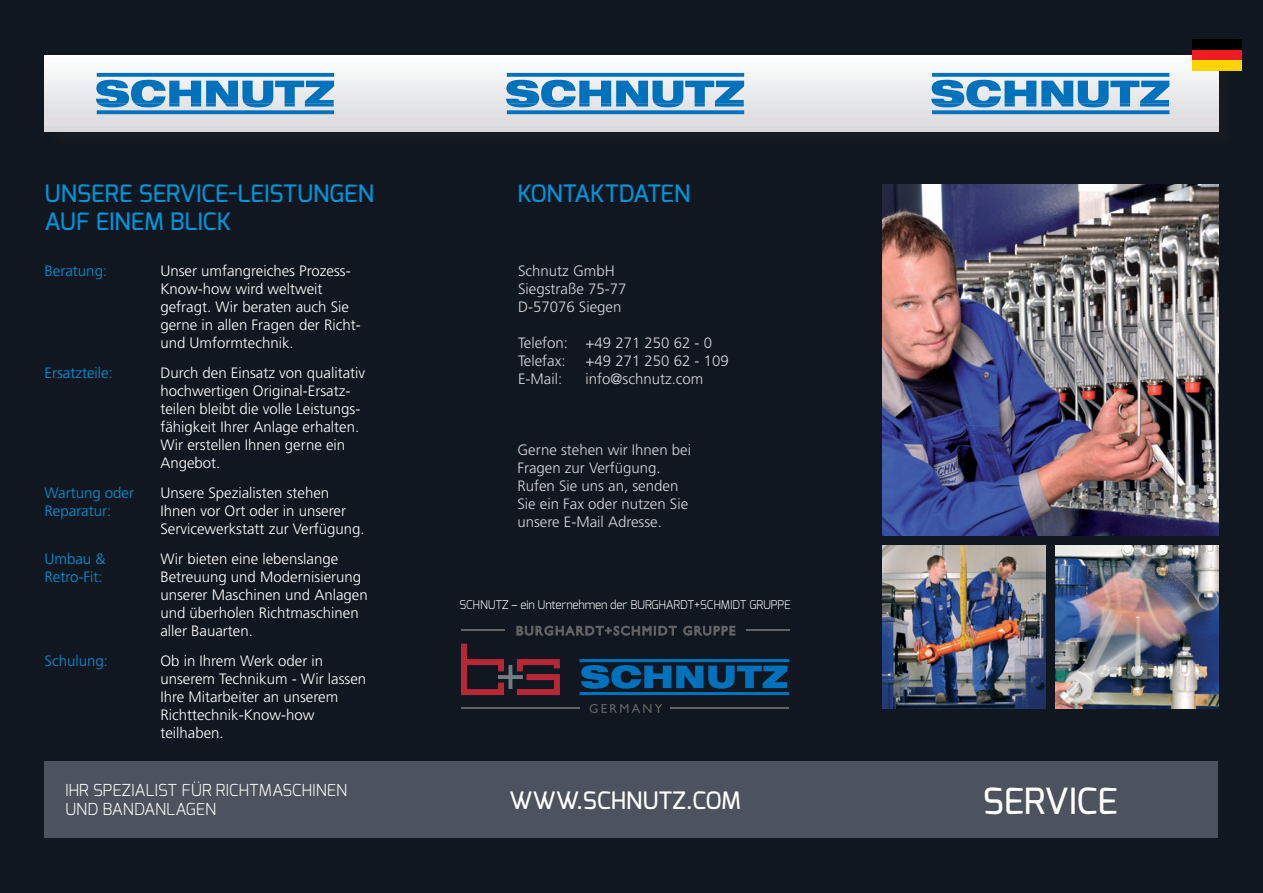
<style>
.page{position:relative;width:1263px;height:893px;background:#101721}
.page>*{position:absolute;margin:0;border:0;box-sizing:border-box;transform-origin:0 0}
.t1{font:500 36px "Exo";color:#fff}
.t2{font:500 24px "Exo";color:#0095d9}
.t3{font:500 24px "Exo";color:#fff}
.t4{font:300 16.5px "Exo";color:#fff}
.t5{font:300 15px/18px "Frutiger";color:#fff}
.t6{font:300 15px "Frutiger";color:#d8d7dc}
.t7{font:300 15px/18px "Frutiger";color:#0095d9}
.t8{font:300 12px "Exo";letter-spacing:-.01em;color:#fff}
</style>
<div class="page">
<div style="left:45px;top:761px;width:1173px;height:77px;background:#4d535e"></div>
<img style="left:882px;top:184px;width:336px;height:352px">
<img style="left:882px;top:546px;width:163px;height:163px">
<img style="left:1055px;top:546px;width:163px;height:163px">
<div style="left:47px;top:58px;width:1190px;height:92px;background:#151920"></div>
<div style="left:45px;top:55px;width:1173px;height:77px;background:linear-gradient(to bottom,#fefefe,#d9d8dc)"></div>
<svg style="left:931px;top:73px;width:238px;height:41px;background:#61a3d0"></svg>
<svg style="left:506px;top:73px;width:238px;height:41px;background:#60a3cf"></svg>
<svg style="left:96px;top:73px;width:238px;height:41px;background:#60a3cf"></svg>
<div style="left:1192px;top:40px;width:50px;height:10px;background:#000"></div>
<div style="left:1192px;top:50px;width:50px;height:10px;background:#ee1d23"></div>
<div style="left:1192px;top:60px;width:50px;height:11px;background:#fed304"></div>
<svg style="left:589px;top:704px;width:73px;height:9px"></svg>
<svg style="left:461px;top:644px;width:99px;height:51px"></svg>
<svg style="left:581px;top:665px;width:206px;height:24px"></svg>
<hr style="left:579px;top:692px;width:210px;height:3px;background:#0072bc">
<hr style="left:579px;top:659px;width:210px;height:3px;background:#0072bc">
<svg style="left:517px;top:626px;width:160px;height:9px"></svg>
<svg style="left:683px;top:626px;width:52px;height:9px"></svg>
<hr style="left:461px;top:708px;width:118px;height:1px;background:#636366">
<hr style="left:461px;top:630px;width:43px;height:1px;background:#636366">
<hr style="left:746px;top:630px;width:43px;height:1px;background:#636366">
<hr style="left:671px;top:708px;width:118px;height:1px;background:#636366">
<p class="t2" style="left:45px;top:178px;width:331px">UNSERE SERVICE-LEISTUNGEN</p>
<p class="t2" style="left:517px;top:178px;width:175px">KONTAKTDATEN</p>
<p class="t2" style="left:45px;top:206px;width:188px">AUF EINEM BLICK</p>
<p class="t6" style="left:518px;top:262px;width:98px">Schnutz GmbH</p>
<p class="t6" style="left:518px;top:280px;width:110px">Siegstraße 75-77</p>
<p class="t6" style="left:518px;top:298px;width:105px">D-57076 Siegen</p>
<p class="t6" style="left:518px;top:334px;width:196px">Telefon: +49 271 250 62 - 0</p>
<p class="t6" style="left:518px;top:352px;width:49px">Telefax:</p>
<p class="t6" style="left:585px;top:352px;width:145px">+49 271 250 62 - 109</p>
<p class="t6" style="left:518px;top:370px;width:46px">E-Mail:</p>
<p class="t6" style="left:585px;top:370px;width:119px">info@schnutz.com</p>
<p class="t5" style="left:160px;top:262px;width:202px">Unser umfangreiches Prozess-<br>Know-how wird weltweit gefragt. Wir beraten auch Sie gerne in allen Fragen der Richt&shy;und Umformtechnik.</p>
<p class="t5" style="left:160px;top:364px;width:206px">Durch den Einsatz von qualitativ hochwertigen Original-Ersatz&shy;teilen bleibt die volle Leistungs&shy;fähigkeit Ihrer Anlage erhalten.<br>Wir erstellen Ihnen gerne ein<br>Angebot.</p>
<p class="t5" style="left:160px;top:484px;width:206px">Unsere Spezialisten stehen<br>Ihnen vor Ort oder in unserer<br>Servicewerkstatt zur Verfügung.</p>
<p class="t5" style="left:160px;top:550px;width:209px">Wir bieten eine lebenslange<br>Betreuung und Modernisierung unserer Maschinen und Anlagen und überholen Richtmaschinen aller Bauarten.</p>
<p class="t5" style="left:160px;top:652px;width:164px">Ob in Ihrem Werk oder in</p>
<p class="t5" style="left:160px;top:670px;width:207px">unserem Technikum - Wir lassen<br>Ihre Mitarbeiter an unserem<br>Richttechnik-Know-how</p>
<p class="t5" style="left:160px;top:724px;width:65px">teilhaben.</p>
<p class="t7" style="left:45px;top:262px;width:64px">Beratung:</p>
<p class="t7" style="left:45px;top:364px;width:70px">Ersatzteile:</p>
<p class="t6" style="left:517px;top:442px;width:175px">Gerne stehen wir Ihnen bei</p>
<p class="t6" style="left:517px;top:460px;width:145px">Fragen zur Verfügung.</p>
<p class="t6" style="left:517px;top:478px;width:162px">Rufen Sie uns an, senden</p>
<p class="t6" style="left:517px;top:496px;width:172px">Sie ein Fax oder nutzen Sie</p>
<p class="t6" style="left:517px;top:514px;width:146px">unsere E-Mail Adresse.</p>
<p class="t7" style="left:45px;top:484px;width:91px">Wartung oder<br>Reparatur:</p>
<p class="t7" style="left:45px;top:550px;width:62px">Umbau &amp;</p>
<p class="t7" style="left:45px;top:568px;width:60px">Retro-Fit:</p>
<p class="t8" style="left:459px;top:597px;width:333px">SCHNUTZ – ein Unternehmen der BURGHARDT+SCHMIDT GRUPPE</p>
<p class="t7" style="left:45px;top:652px;width:65px">Schulung:</p>
<p class="t4" style="left:65px;top:779px;width:284px">IHR SPEZIALIST FÜR RICHTMASCHINEN</p>
<p class="t4" style="left:65px;top:799px;width:153px">UND BANDANLAGEN</p>
<p class="t3" style="left:509px;top:785px;width:233px">WWW.SCHNUTZ.COM</p>
<p class="t1" style="left:983px;top:778px;width:137px">SERVICE</p>
</div>
